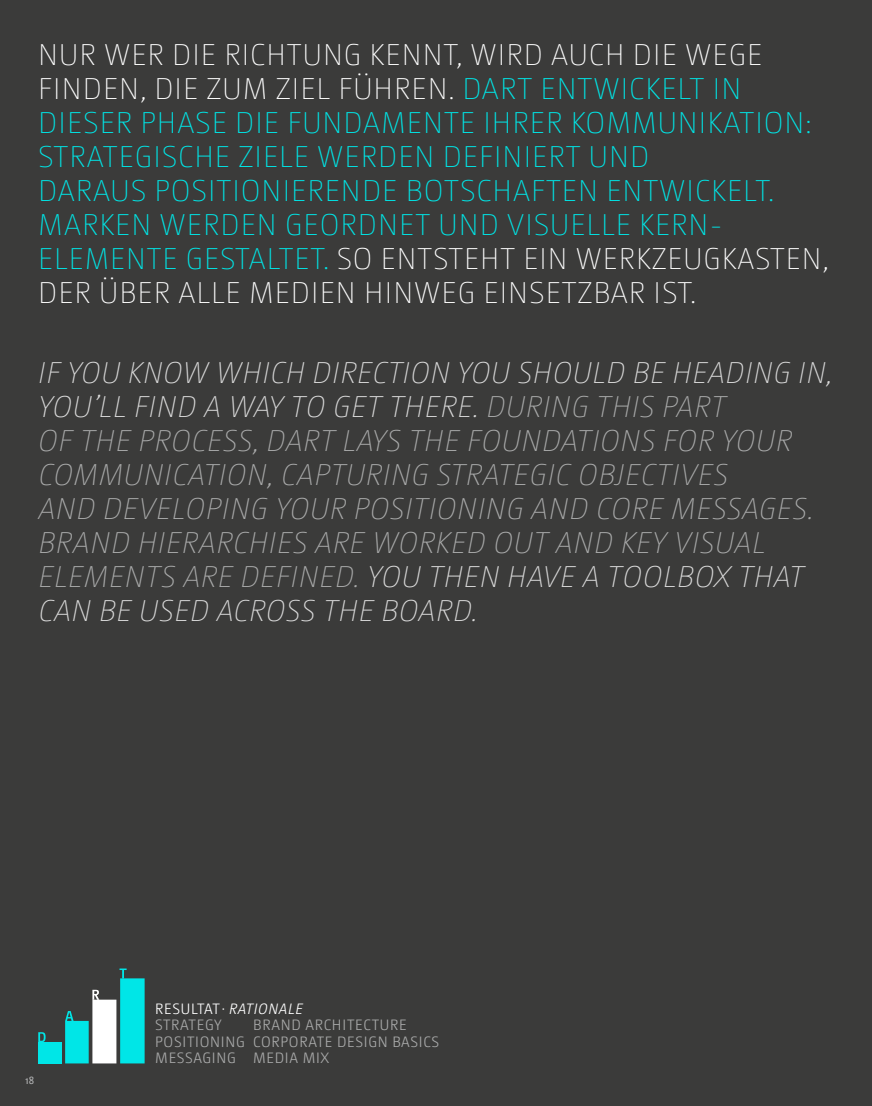
<style>
.page{position:relative;width:872px;height:1106px;background:#3b3b3a}
.page>*{position:absolute;margin:0;border:0;box-sizing:border-box;transform-origin:0 0}
.t1{font:italic 200 30px/34px "Camingo";letter-spacing:.025em;color:#a9aaaa}
.t2{font:200 30px/34px "Camingo";letter-spacing:.035em;color:#fff}
.t3{font:200 30px/34px "Camingo";letter-spacing:.035em;color:#00e6e7}
.t4{font:italic 200 30px/34px "Camingo";letter-spacing:.025em;color:#dadada}
.t5{font:300 15px/16.5px "Camingo";letter-spacing:.05em;color:#a9aaaa}
.t6{font:10.5px "Camingo";color:#b1b2b3;scale:.95 1}
.s1{color:#00e6e7}
.s2{color:#a9aaaa}
.s3{color:#dadada}
.s4{color:#fff}
.s5{font-style:italic;color:#fff}
</style>
<div class="page">
<svg style="left:38px;top:1032px;width:8px;height:10px"></svg>
<svg style="left:65px;top:968px;width:80px;height:95px"></svg>
<div style="left:38px;top:1042px;width:23px;height:21px;background:#00e6e7"></div>
<p class="t2" style="left:38px;top:38px;width:725px">NUR WER DIE RICHTUNG KENNT, WIRD AUCH DIE WEGE<br>FINDEN, DIE ZUM ZIEL FÜHREN. <span class="s1">DART</span></p>
<p class="t3" style="left:38px;top:72px;width:774px;text-indent:502px">ENTWICKELT IN<br>DIESER PHASE DIE FUNDAMENTE IHRER KOMMUNIKATION:<br>STRATEGISCHE ZIELE WERDEN DEFINIERT UND<br>DARAUS POSITIONIERENDE BOTSCHAFTEN ENTWICKELT.<br>MARKEN</p>
<p class="t3" style="left:160px;top:208px;width:145px">WERDEN GEORDNET</p>
<p class="t3" style="left:438px;top:208px;width:20px">UND</p>
<p class="t2" style="left:38px;top:208px;width:792px;text-indent:469px"><span class="s1">VISUELLE KERN-<br>ELEMENTE GESTALTET.</span> SO ENTSTEHT EIN WERKZEUGKASTEN,<br>DER ÜBER</p>
<p class="t2" style="left:178px;top:276px;width:17px">ALLE</p>
<p class="t2" style="left:249px;top:276px;width:18px">MEDIEN</p>
<p class="t2" style="left:364px;top:276px;width:19px">HINWEG</p>
<p class="t2" style="left:483px;top:276px;width:214px">EINSETZBAR IST.</p>
<p class="t4" style="left:38px;top:356px;width:796px">IF YOU KNOW WHICH DIRECTION YOU SHOULD BE HEA DING IN,<br>YOU ’LL FIND A WAY TO GET THERE. <span class="s2">DURING</span></p>
<p class="t1" style="left:38px;top:390px;width:753px;text-indent:558px">THIS PART<br>OF THE PROCESS, DART LAYS THE FOUNDATIONS FOR YOUR<br>COMM UNI CATION, CAPTURING</p>
<p class="t1" style="left:436px;top:458px;width:293px">STRATEGI C OBJECTIVES</p>
<p class="t1" style="left:38px;top:492px;width:184px">AND DEVELOPING</p>
<p class="t1" style="left:275px;top:492px;width:199px">YOUR POSITIONING</p>
<p class="t1" style="left:38px;top:492px;width:777px;text-indent:493px">AND CORE MESSAGES.<br>BRAND HIERARCHIES ARE WORKED OUT AND KEY VISUAL<br>ELEMENTS ARE DEFIN ED. <span class="s3">YOU THEN HAVE A TOO</span></p>
<p class="t4" style="left:663px;top:560px;width:129px">LBOX THAT</p>
<p class="t4" style="left:38px;top:594px;width:244px">CAN BE USED ACROSS</p>
<p class="t4" style="left:323px;top:594px;width:77px">THE BOA</p>
<p class="t4" style="left:436px;top:594px;width:43px">RD.</p>
<p class="t6" style="left:25px;top:1074px;width:11px">18</p>
<p class="t5" style="left:155px;top:1000px;width:91px"><span class="s4">RESULTAT ·</span> <span class="s5">RATIONALE<br></span>STRATEGY<br>POSITIONING<br>MESSAGING</p>
<p class="t5" style="left:253px;top:1017px;width:188px">BRAND ARCHITECTURE<br>CORPORATE DESIGN BASICS<br>MEDIA MIX</p>
</div>
